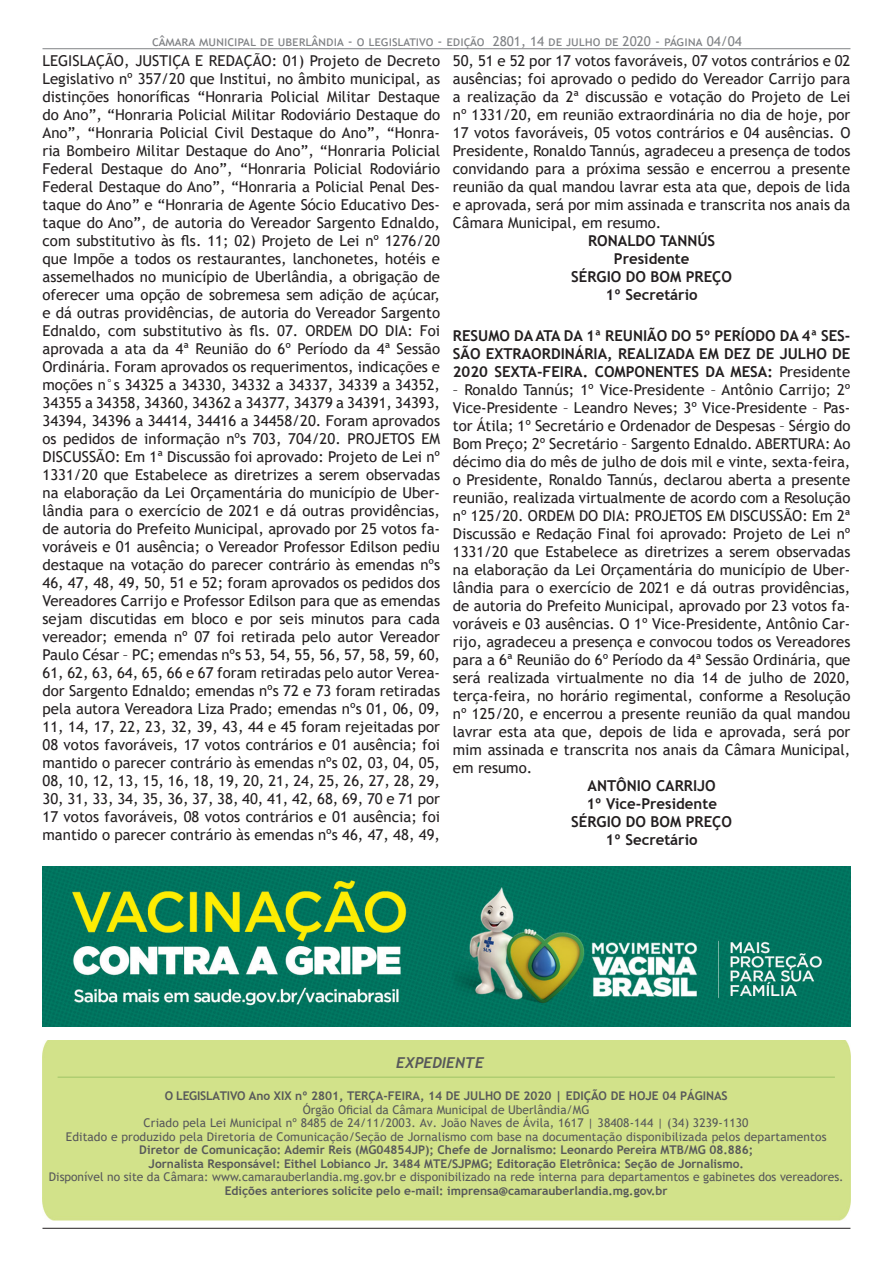
<style>
.page{position:relative;width:893px;height:1263px;background:#fff}
.page>*{position:absolute;margin:0;border:0;box-sizing:border-box;transform-origin:0 0}
.t1{font:15px/18px "Trebuchet MS";color:#231f20;text-align:justify}
.t2{font:700 15px/18px "Trebuchet MS";color:#231f20;text-align:justify}
.t3{font:italic 700 15px "Trebuchet";color:#57585a}
.t4{font:13.5px "Trebuchet MS";color:#808285}
.t5{font:12px/13.5px "Trebuchet MS";letter-spacing:.01em;color:#57585a;text-align:center}
.t6{font:700 12px "Trebuchet MS";color:#57585a}
.s1{font-weight:400}
.s2{font-weight:700}
</style>
<div class="page">
<hr style="left:43px;top:48px;width:807px;height:1px;background:#808285">
<hr style="left:42px;top:1228px;width:808px;height:1px;background:#231f20">
<hr style="left:58px;top:1077px;width:777px;height:1px;background:#9ec566">
<img style="left:42px;top:866px;width:808px;height:161px">
<p class="t4" style="left:152px;top:32px;width:591px">câmara municipal de uberlândia - o legislativo - edição 2801, 14 de julho de 2020 - página 04/04</p>
<p class="t1" style="left:43px;top:52px;width:399px">LEGISLAÇÃO, JUSTIÇA E REDAÇÃO: 01) Projeto de Decreto Legislativo nº 357/20 que Institui, no âmbito municipal, as distinções honoríficas “Honraria Policial Militar Destaque do Ano”, “Honraria Policial Militar Rodoviário Destaque do Ano”, “Honraria Policial Civil Destaque do Ano”, “Honra&shy;ria Bombeiro Militar Destaque do Ano”, “Honraria Policial Federal Destaque do Ano”, “Honraria Policial Rodoviário Federal Destaque do Ano”, “Honraria a Policial Penal Des&shy;taque do Ano” e “Honraria de Agente Sócio Educativo Des&shy;taque do Ano”, de autoria do Vereador Sargento Ednaldo, com substitutivo às fls. 11; 02) Projeto de Lei nº 1276/20 que Impõe a todos os restaurantes, lanchonetes, hotéis e assemelhados no município de Uberlândia, a obrigação de oferecer uma opção de sobremesa sem adição de açúcar, e dá outras providências, de autoria do Vereador Sargento Ednaldo, com substitutivo às fls. 07. ORDEM DO DIA: Foi aprovada a ata da 4ª Reunião do 6º Período da 4ª Sessão Ordinária. Foram aprovados os requerimentos, indicações e moções n°s 34325 a 34330, 34332 a 34337, 34339 a 34352, 34355 a 34358, 34360, 34362 a 34377, 34379 a 34391, 34393, 34394, 34396 a 34414, 34416 a 34458/20. Foram aprovados os pedidos de informação nºs 703, 704/20. PROJETOS EM DISCUSSÃO: Em 1ª Discussão foi aprovado: Projeto de Lei nº 1331/20 que Estabelece as diretrizes a serem observadas na elaboração da Lei Orçamentária do município de Uber&shy;lândia para o exercício de 2021 e dá outras providências, de autoria do Prefeito Municipal, aprovado por 25 votos fa&shy;voráveis e 01 ausência; o Vereador Professor Edilson pediu destaque na votação do parecer contrário às emendas nºs 46, 47, 48, 49, 50, 51 e 52; foram aprovados os pedidos dos Vereadores Carrijo e Professor Edilson para que as emendas sejam discutidas em bloco e por seis minutos para cada vereador; emenda nº 07 foi retirada pelo autor Vereador Paulo César – PC; emendas nºs 53, 54, 55, 56, 57, 58, 59, 60, 61, 62, 63, 64, 65, 66 e 67 foram retiradas pelo autor Verea&shy;dor Sargento Ednaldo; emendas nºs 72 e 73 foram retiradas pela autora Vereadora Liza Prado; emendas nºs 01, 06, 09, 11, 14, 17, 22, 23, 32, 39, 43, 44 e 45 foram rejeitadas por 08 votos favoráveis, 17 votos contrários e 01 ausência; foi mantido o parecer contrário às emendas nºs 02, 03, 04, 05, 08, 10, 12, 13, 15, 16, 18, 19, 20, 21, 24, 25, 26, 27, 28, 29, 30, 31, 33, 34, 35, 36, 37, 38, 40, 41, 42, 68, 69, 70 e 71 por 17 votos favoráveis, 08 votos contrários e 01 ausência; foi mantido o parecer contrário às emendas nºs 46, 47, 48, 49,</p>
<p class="t1" style="left:453px;top:52px;width:399px">50, 51 e 52 por 17 votos favoráveis, 07 votos contrários e 02 ausências; foi aprovado o pedido do Vereador Carrijo para a realização da 2ª discussão e votação do Projeto de Lei nº 1331/20, em reunião extraordinária no dia de hoje, por 17 votos favoráveis, 05 votos contrários e 04 ausências. O Presidente, Ronaldo Tannús, agradeceu a presença de todos convidando para a próxima sessão e encerrou a presente reunião da qual mandou lavrar esta ata que, depois de lida e aprovada, será por mim assinada e transcrita nos anais da Câmara Municipal, em resumo.</p>
<p class="t2" style="left:588px;top:232px;width:129px">RONALDO TANNÚS</p>
<p class="t2" style="left:614px;top:250px;width:77px">Presidente</p>
<p class="t2" style="left:571px;top:268px;width:162px">SÉRGIO DO BOM PREÇO</p>
<p class="t2" style="left:606px;top:286px;width:94px">1º Secretário</p>
<p class="t2" style="left:453px;top:326px;width:399px">RESUMO DA ATA DA 1ª REUNIÃO DO 5º PERÍODO DA 4ª SES-SÃO EXTRAORDINÁRIA, REALIZADA EM DEZ DE JULHO DE 2020 SEXTA-FEIRA. COMPONENTES DA MESA: <span class="s1">Presidente</span></p>
<p class="t1" style="left:453px;top:380px;width:399px">– Ronaldo Tannús; 1º Vice-Presidente – Antônio Carrijo; 2º Vice-Presidente – Leandro Neves; 3º Vice-Presidente – Pas&shy;tor Átila; 1º Secretário e Ordenador de Despesas – Sérgio do Bom Preço; 2º Secretário – Sargento Ednaldo. ABERTURA: Ao décimo dia do mês de julho de dois mil e vinte, sexta-feira, o Presidente, Ronaldo Tannús, declarou aberta a presente reunião, realizada virtualmente de acordo com a Resolução nº 125/20. ORDEM DO DIA: PROJETOS EM DISCUSSÃO: Em 2ª Discussão e Redação Final foi aprovado: Projeto de Lei nº 1331/20 que Estabelece as diretrizes a serem observadas na elaboração da Lei Orçamentária do município de Uber&shy;lândia para o exercício de 2021 e dá outras providências, de autoria do Prefeito Municipal, aprovado por 23 votos fa&shy;voráveis e 03 ausências. O 1º Vice-Presidente, Antônio Car&shy;rijo, agradeceu a presença e convocou todos os Vereadores para a 6ª Reunião do 6º Período da 4ª Sessão Ordinária, que será realizada virtualmente no dia 14 de julho de 2020, terça-feira, no horário regimental, conforme a Resolução nº 125/20, e encerrou a presente reunião da qual mandou lavrar esta ata que, depois de lida e aprovada, será por mim assinada e transcrita nos anais da Câmara Municipal, em resumo.</p>
<p class="t2" style="left:588px;top:776px;width:130px">ANTÔNIO CARRIJO</p>
<p class="t2" style="left:586px;top:794px;width:132px">1º Vice-Presidente</p>
<p class="t2" style="left:571px;top:812px;width:162px">SÉRGIO DO BOM PREÇO</p>
<p class="t2" style="left:606px;top:830px;width:94px">1º Secretário</p>
<p class="t3" style="left:396px;top:1053px;width:90px">EXPEDIENTE</p>
<p class="t6" style="left:165px;top:1088px;width:565px">O LEGISLATIVO Ano XIX nº 2801, TERÇA-FEIRA, 14 DE JULHO DE 2020 | EDIÇÃO DE HOJE 04 PÁGINAS</p>
<p class="t5" style="left:303px;top:1103px;width:288px">Órgão Oficial da Câmara Municipal de Uberlândia/MG</p>
<p class="t5" style="left:144px;top:1116px;width:606px">Criado pela Lei Municipal nº 8485 de 24/11/2003. Av. João Naves de Ávila, 1617 | 38408-144 | (34) 3239-1130</p>
<p class="t5" style="left:66px;top:1130px;width:762px">Editado e produzido pela Diretoria de Comunicação/Seção de Jornalismo com base na documentação disponibilizada pelos departamentos</p>
<p class="t6" style="left:139px;top:1142px;width:616px">Diretor de Comunicação: Ademir Reis (MG04854JP); Chefe de Jornalismo: Leonardo Pereira MTB/MG 08.886;</p>
<p class="t6" style="left:149px;top:1156px;width:597px">Jornalista Responsável: Eithel Lobianco Jr. 3484 MTE/SJPMG; Editoração Eletrônica: Seção de Jornalismo.</p>
<p class="t5" style="left:49px;top:1170px;width:796px">Disponível no site da Câmara: www.camarauberlandia.mg.gov.br e disponibilizado na rede interna para departamentos e gabinetes dos vereadores.<br><span class="s2">Edições anteriores solicite pelo e-mail: imprensa@camarauberlandia.mg.gov.br</span></p>
</div>
